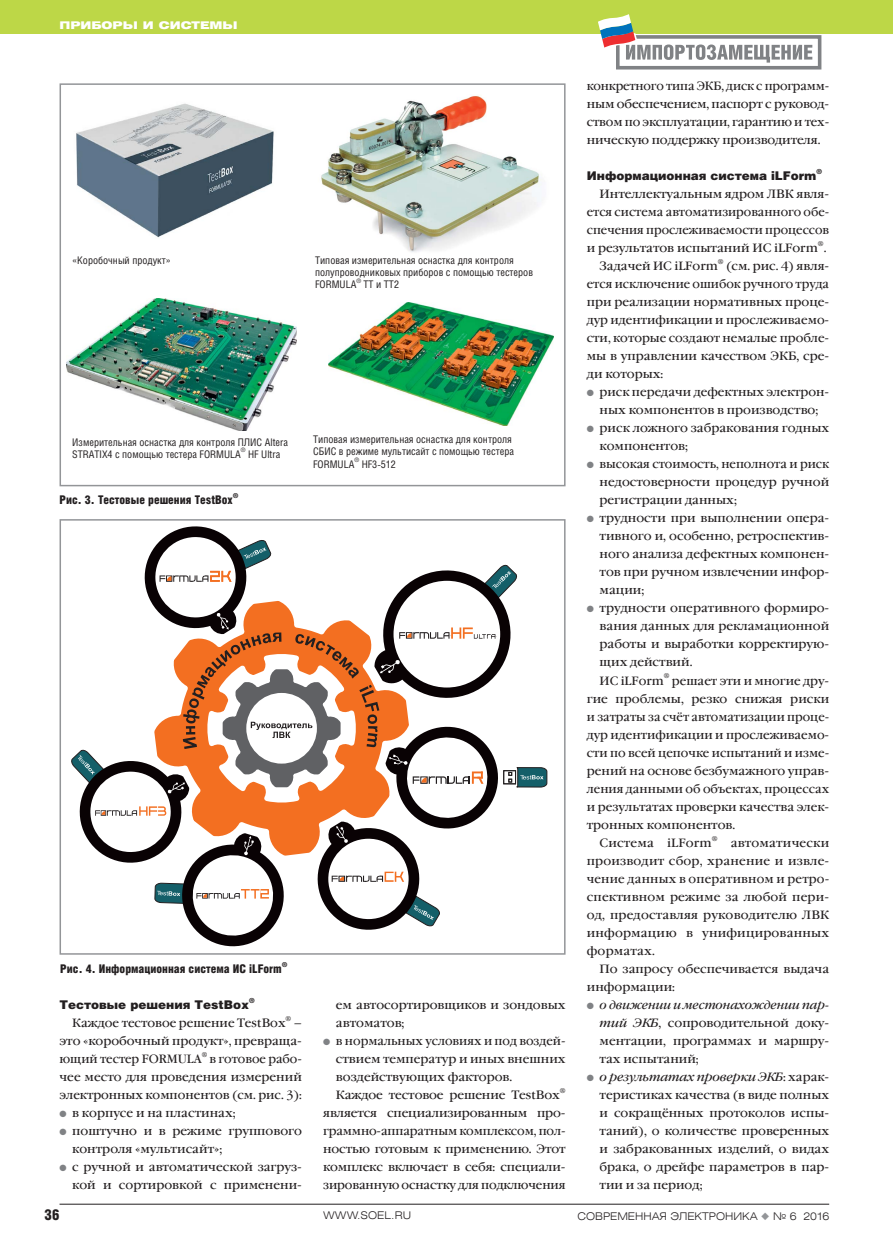
<style>
.page{position:relative;width:893px;height:1251px;background:#fff}
.page>*{position:absolute;margin:0;border:0;box-sizing:border-box;transform-origin:0 0}
.t1{font:15px "Helios Cond Black C";color:#231f20}
.t2{font:12px/18px "Garamond Book C";color:#231f20;text-align:justify}
.t3{font:12px/18px "Garamond Book C";color:#231f20;text-align:justify;scale:.96 1}
.t4{font:12px/18px "Garamond Book C";color:#231f20;text-align:justify;scale:.95 1}
.t5{font:12px "Helios Cond Black C";color:#231f20}
.t6{font:12px "Helios Black C";color:#231f20}
.t7{font:10.5px/12px "Helios Cond C";color:#231f20}
.t8{font:10.5px "Helios Ext Light C";color:#231f20}
.t9{font:10.5px "Helios Ext Black C";color:#fff}
.t10{font:6.9px "Garamond Book C";color:#231f20}
.t11{font:6.9px "Helios Black C";color:#231f20}
.t12{font:6.9px "Helios Cond Black C";color:#231f20}
.t13{font:6.9px "Garamond Book C";color:#231f20;scale:.96 1}
.t14{font:6.15px "Helios Cond C";color:#231f20}
.s1{color:#808285}
.s2{font-style:italic}
.s3{color:#939598}
</style>
<div class="page">
<div style="left:0;top:0;width:893px;height:34px;background:#bdd747"></div>
<hr style="left:60px;top:1203px;width:769px;height:1px;background:#231f20">
<div style="left:616px;top:35px;width:205px;height:34px;border:4px solid #808285"></div>
<svg style="left:598px;top:14px;width:214px;height:49px"></svg>
<img style="left:76px;top:103px;width:198px;height:135px">
<img style="left:321px;top:96px;width:220px;height:156px">
<img style="left:66px;top:298px;width:231px;height:132px">
<img style="left:328px;top:302px;width:225px;height:123px">
<div style="left:60px;top:83px;width:506px;height:403px;border:2px solid #939598"></div>
<svg style="left:72px;top:526px;width:475px;height:420px"></svg>
<div style="left:60px;top:519px;width:506px;height:435px;border:2px solid #939598"></div>
<p class="t9" style="left:60px;top:21px;width:180px">ПРИБОРЫ И СИСТЕМЫ</p>
<p class="t7" style="left:72px;top:256px;width:100px">«Коробочный продукт»</p>
<p class="t7" style="left:315px;top:256px;width:219px">Типовая измерительная оснастка для контроля полупроводниковых приборов с помощью тестеров<br>FORMULA</p>
<p class="t14" style="left:356px;top:278px;width:6px">®</p>
<p class="t7" style="left:364px;top:280px;width:37px">ТТ и ТТ2</p>
<p class="t7" style="left:72px;top:437px;width:217px">Измерительная оснастка для контроля ПЛИС Altera<br>STRATIX4 с помощью тестера FORMULA</p>
<p class="t14" style="left:241px;top:448px;width:6px">®</p>
<p class="t7" style="left:248px;top:449px;width:34px">HF Ultra</p>
<p class="t5" style="left:60px;top:495px;width:175px">Рис. 3. Тестовые решения TestBox</p>
<p class="t12" style="left:233px;top:493px;width:7px">®</p>
<p class="t7" style="left:313px;top:435px;width:202px">Типовая измерительная оснастка для контроля<br>СБИС в режиме мультисайт с помощью тестера<br>FORMULA</p>
<p class="t14" style="left:354px;top:457px;width:6px">®</p>
<p class="t7" style="left:362px;top:459px;width:36px">HF3-512</p>
<p class="t5" style="left:60px;top:963px;width:223px">Рис. 4. Информационная система ИС iLForm</p>
<p class="t12" style="left:282px;top:961px;width:7px">®</p>
<p class="t6" style="left:60px;top:999px;width:191px">Тестовые решения TestBox</p>
<p class="t11" style="left:249px;top:997px;width:7px">®</p>
<p class="t2" style="left:72px;top:1014px;width:215px">Каждое тестовое решение TestBox</p>
<p class="t10" style="left:286px;top:1015px;width:7px">®</p>
<p class="t2" style="left:60px;top:1014px;width:244px;text-indent:234px">– это «коробочный продукт», превраща&shy;ющий тестер FORMULA</p>
<p class="t13" style="left:202px;top:1051px;width:7px">®</p>
<p class="t3" style="left:60px;top:1050px;width:254px;text-indent:150px">в готовое рабо&shy;чее место для проведения измерений электронных компонентов (см. рис. 3):</p>
<p class="t2" style="left:60px;top:1104px;width:178px"><span class="s1">●</span> в корпусе и на пластинах;</p>
<p class="t2" style="left:72px;top:1122px;width:231px;text-indent:-13px"><span class="s1">●</span> поштучно и в режиме группового контроля «мультисайт»;</p>
<p class="t2" style="left:60px;top:1158px;width:244px;text-align:right"><span class="s1">●</span> с ручной и автоматической загруз&shy;кой и сортировкой с применени-</p>
<p class="t2" style="left:336px;top:996px;width:231px">ем автосортировщиков и зондовых автоматов;</p>
<p class="t3" style="left:336px;top:1032px;width:241px;text-align:left;text-indent:-13px"><span class="s1">●</span> в нормальных условиях и под воздей&shy;ствием температур и иных внешних воздействующих факторов.<br>Каждое тестовое решение TestBox</p>
<p class="t10" style="left:560px;top:1087px;width:7px">®</p>
<p class="t2" style="left:323px;top:1104px;width:244px">является специализированным про&shy;граммно-аппаратным комплексом, пол&shy;ностью готовым к применению. Этот комплекс включает в себя: специали&shy;зированную оснастку для подключения</p>
<p class="t4" style="left:587px;top:78px;width:257px">конкретного типа ЭКБ, диск с программ&shy;ным обеспечением, паспорт с руковод&shy;ством по эксплуатации, гарантию и тех&shy;ническую поддержку производителя.</p>
<p class="t6" style="left:587px;top:171px;width:231px">Информационная система iLForm</p>
<p class="t11" style="left:816px;top:169px;width:7px">®</p>
<p class="t2" style="left:587px;top:186px;width:244px;text-indent:13px">Интеллектуальным ядром ЛВК явля&shy;ется система автоматизированного обе&shy;спечения прослеживаемости процессов и результатов испытаний ИС iLForm</p>
<p class="t10" style="left:818px;top:241px;width:7px">®</p>
<p class="t2" style="left:824px;top:240px;width:4px">.</p>
<p class="t2" style="left:600px;top:258px;width:120px">Задачей ИС iLForm</p>
<p class="t10" style="left:718px;top:259px;width:7px">®</p>
<p class="t2" style="left:587px;top:258px;width:244px;text-indent:139px">(см. рис. 4) явля&shy;ется исключение ошибок ручного труда при реализации нормативных проце&shy;дур идентификации и прослеживаемо&shy;сти, которые создают немалые пробле&shy;мы в управлении качеством ЭКБ, сре&shy;ди которых:</p>
<p class="t2" style="left:587px;top:384px;width:244px;text-align:center"><span class="s1">●</span> риск передачи дефектных электрон&shy;ных компонентов в производство;</p>
<p class="t2" style="left:600px;top:420px;width:231px;text-indent:-13px"><span class="s1">●</span> риск ложного забракования годных компонентов;</p>
<p class="t3" style="left:600px;top:456px;width:241px;text-indent:-13px"><span class="s1">●</span> высокая стоимость, неполнота и риск недостоверности процедур ручной регистрации данных;</p>
<p class="t2" style="left:600px;top:510px;width:231px;text-indent:-13px"><span class="s1">●</span> трудности при выполнении опера&shy;тивного и, особенно, ретроспектив&shy;ного анализа дефектных компонен&shy;тов при ручном извлечении инфор&shy;мации;</p>
<p class="t2" style="left:600px;top:600px;width:231px;text-align:left;text-indent:-13px"><span class="s1">●</span> трудности оперативного формиро&shy;вания данных для рекламационной работы и выработки корректирую&shy;щих действий.<br>ИС iLForm</p>
<p class="t10" style="left:664px;top:673px;width:7px">®</p>
<p class="t2" style="left:672px;top:672px;width:159px">решает эти и многие дру-</p>
<p class="t2" style="left:587px;top:690px;width:244px">гие проблемы, резко снижая риски</p>
<p class="t4" style="left:587px;top:708px;width:257px">и затраты за счёт автоматизации проце-</p>
<p class="t2" style="left:587px;top:726px;width:244px">дур идентификации и прослеживаемо-</p>
<p class="t2" style="left:587px;top:744px;width:244px">сти по всей цепочке испытаний и изме-</p>
<p class="t2" style="left:587px;top:762px;width:244px">рений на основе безбумажного управ-</p>
<p class="t2" style="left:587px;top:780px;width:244px">ления данными об объектах, процессах</p>
<p class="t2" style="left:587px;top:798px;width:244px">и результатах проверки качества элек-</p>
<p class="t2" style="left:587px;top:816px;width:150px">тронных компонентов.</p>
<p class="t2" style="left:600px;top:834px;width:114px">Система iLForm</p>
<p class="t10" style="left:712px;top:835px;width:7px">®</p>
<p class="t2" style="left:587px;top:834px;width:244px;text-indent:144px">автоматически производит сбор, хранение и извле&shy;чение данных в оперативном и ретро&shy;спективном режиме за любой пери&shy;од, предоставляя руководителю ЛВК информацию в унифицированных форматах.</p>
<p class="t2" style="left:587px;top:960px;width:244px;text-indent:13px">По запросу обеспечивается выдача информации:</p>
<p class="t2" style="left:600px;top:996px;width:231px;text-indent:-13px"><span class="s1">●</span> <span class="s2">о движении и местонахождении пар&shy;тий ЭКБ</span>, сопроводительной доку&shy;ментации, программах и маршру&shy;тах испытаний;</p>
<p class="t2" style="left:600px;top:1068px;width:231px;text-indent:-13px"><span class="s1">●</span> <span class="s2">о результатах проверки ЭКБ</span>: харак&shy;теристиках качества (в виде полных и сокращённых протоколов испы&shy;таний), о количестве проверенных и забракованных изделий, о видах брака, о дрейфе параметров в пар&shy;тии и за период;</p>
<p class="t1" style="left:44px;top:1207px;width:17px">36</p>
<p class="t8" style="left:323px;top:1211px;width:89px">WWW.SOEL.RU</p>
<p class="t8" style="left:578px;top:1211px;width:253px">СОВРЕМЕННАЯ ЭЛЕКТРОНИКА <span class="s3">◆</span> № 6 2016</p>
</div>
